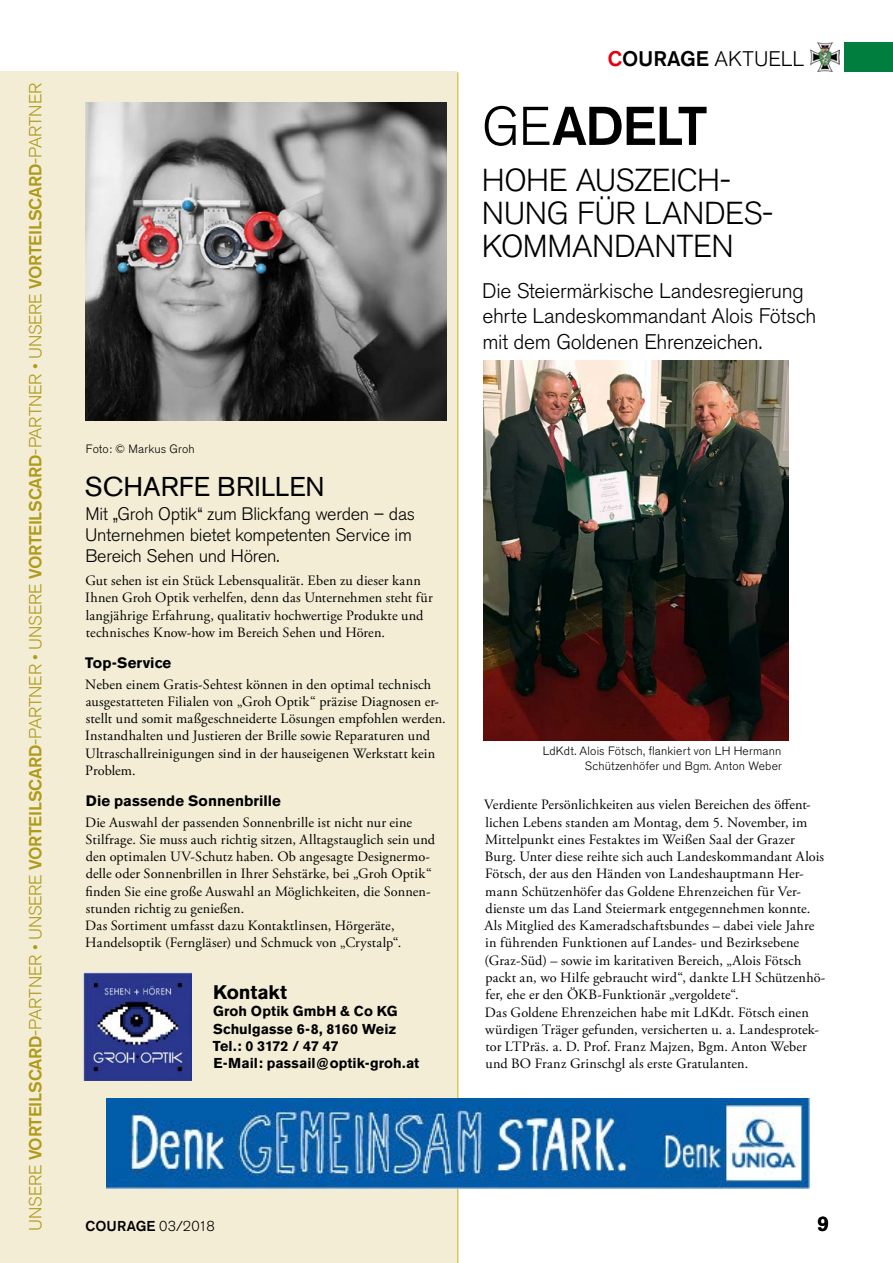
<style>
.page{position:relative;width:893px;height:1263px;background:#fff}
.page>*{position:absolute;margin:0;border:0;box-sizing:border-box;transform-origin:0 0}
.t1{font:500 54px "Akzidenz Grotesk BE";letter-spacing:-.025em;color:#000}
.t2{font:300 31.5px/33px "Akzidenz Grotesk BE";letter-spacing:-.015em;color:#000}
.t3{font:27px "Akzidenz Grotesk BE";letter-spacing:.005em;color:#000}
.t4{font:300 21px/25.5px "Akzidenz Grotesk BE";letter-spacing:-.015em;color:#000}
.t5{font:500 21px "Akzidenz Grotesk BE";color:#000}
.t6{font:700 19.5px "Akzidenz Grotesk BE";letter-spacing:-.01em;color:#000}
.t7{font:300 18px/21px "Akzidenz Grotesk BE";letter-spacing:-.015em;color:#000}
.t8{font:300 17.4px "Akzidenz Grotesk BE";letter-spacing:-.01em;color:#af9b19}
.t9{font:700 15px "Akzidenz Grotesk BE";letter-spacing:.005em;color:#000}
.t10{font:14.25px/17.2px "Adobe Garamond Pro";letter-spacing:.01em;color:#000}
.t11{font:700 14.25px/17.2px "Akzidenz Grotesk BE";letter-spacing:.005em;color:#000}
.t12{font:500 14.25px "Akzidenz Grotesk BE";letter-spacing:.01em;color:#000}
.t13{font:300 12px/15px "Akzidenz Grotesk BE";letter-spacing:.015em;color:#000;text-align:right}
.s1{font-weight:500}
.s2{font-weight:500;color:#e3000f}
.s3{font-weight:300}
</style>
<div class="page">
<div style="left:0;top:72px;width:456px;height:1191px;background:#f3edd5"></div>
<img style="left:85px;top:102px;width:361px;height:319px">
<img style="left:84px;top:973px;width:107px;height:107px">
<hr style="left:457px;top:72px;width:1px;height:1191px;background:#c3ab0a">
<img style="left:483px;top:360px;width:306px;height:380px">
<img style="left:107px;top:1098px;width:703px;height:91px">
<div style="left:845px;top:43px;width:48px;height:29px;background:#007e3e"></div>
<img style="left:810px;top:43px;width:29px;height:29px">
<p class="t8" style="left:26px;top:1231px;width:1149px;rotate:-90deg">UNSERE <span class="s1">VORTEILSCARD</span>-PARTNER • UNSERE <span class="s1">VORTEILSCARD</span>-PARTNER • UNSERE <span class="s1">VORTEILSCARD</span>-PARTNER • UNSERE <span class="s1">VORTEILSCARD</span>-PARTNER</p>
<h3 class="t4" style="left:608px;top:46px;width:198px"><span class="s2">C</span><span class="s1">OURAGE</span> AKTUELL</h3>
<p class="t13" style="left:86px;top:442px;width:110px">Foto: © Markus Groh</p>
<h3 class="t3" style="left:85px;top:470px;width:241px">SCHARFE BRILLEN</h3>
<p class="t7" style="left:85px;top:503px;width:331px">Mit „Groh Optik“ zum Blickfang werden – das<br>Unternehmen bietet kompetenten Service im<br>Bereich Sehen und Hören.</p>
<p class="t10" style="left:85px;top:572px;width:349px">Gut sehen ist ein Stück Lebensqualität. Eben zu dieser kann Ihnen Groh Optik verhelfen, denn das Unternehmen steht für langjährige Erfahrung, qualitativ hochwertige Produkte und technisches Know-how im Bereich Sehen und Hören.</p>
<p class="t9" style="left:85px;top:654px;width:88px">Top-Service</p>
<p class="t10" style="left:85px;top:676px;width:362px">Neben einem Gratis-Sehtest können in den optimal technisch ausgestatteten Filialen von „Groh Optik“ präzise Diagnosen er&shy;stellt und somit maßgeschneiderte Lösungen empfohlen werden.<br>Instandhalten und Justieren der Brille sowie Reparaturen und Ultraschallreinigungen sind in der hauseigenen Werkstatt kein Problem.</p>
<p class="t9" style="left:86px;top:792px;width:197px">Die passende Sonnenbrille</p>
<p class="t10" style="left:85px;top:814px;width:351px">Die Auswahl der passenden Sonnenbrille ist nicht nur eine Stilfrage. Sie muss auch richtig sitzen, Alltagstauglich sein und den optimalen UV-Schutz haben. Ob angesagte Designermo&shy;delle oder Sonnenbrillen in Ihrer Sehstärke, bei „Groh Optik“ finden Sie eine große Auswahl an Möglichkeiten, die Sonnen&shy;stunden richtig zu genießen.<br>Das Sortiment umfasst dazu Kontaktlinsen, Hörgeräte, Handelsoptik (Ferngläser) und Schmuck von „Crystalp“.</p>
<h3 class="t6" style="left:213px;top:981px;width:75px">Kontakt</h3>
<p class="t11" style="left:213px;top:1003px;width:208px">Groh Optik GmbH &amp; Co KG<br>Schulgasse 6-8, 8160 Weiz<br>Tel.: 0 3172 / 47 47<br>E-Mail: passail@optik-groh.at</p>
<h1 class="t1" style="left:482px;top:93px;width:227px"><span class="s3">GE</span>ADELT</h1>
<h2 class="t2" style="left:482px;top:164px;width:291px">HOHE AUSZEICH-<br>NUNG FÜR LANDES-<br>KOMMANDANTEN</h2>
<h3 class="t4" style="left:482px;top:278px;width:336px">Die Steiermärkische Landesregierung ehrte Landeskommandant Alois Fötsch mit dem Goldenen Ehrenzeichen.</h3>
<p class="t13" style="left:543px;top:743px;width:241px">LdKdt. Alois Fötsch, flankiert von LH Hermann<br>Schützenhöfer und Bgm. Anton Weber</p>
<p class="t10" style="left:484px;top:797px;width:343px">Verdiente Persönlichkeiten aus vielen Bereichen des öffent&shy;lichen Lebens standen am Montag, dem 5. November, im Mittelpunkt eines Festaktes im Weißen Saal der Grazer Burg. Unter diese reihte sich auch Landeskommandant Alois Fötsch, der aus den Händen von Landeshauptmann Her&shy;mann Schützenhöfer das Goldene Ehrenzeichen für Ver&shy;dienste um das Land Steiermark entgegennehmen konnte.<br>Als Mitglied des Kameradschaftsbundes – dabei viele Jahre in führenden Funktionen auf Landes- und Bezirksebene (Graz-Süd) – sowie im karitativen Bereich, „Alois Fötsch packt an, wo Hilfe gebraucht wird“, dankte LH Schützenhö&shy;fer, ehe er den ÖKB-Funktionär „vergoldete“.<br>Das Goldene Ehrenzeichen habe mit LdKdt. Fötsch einen würdigen Träger gefunden, versicherten u. a. Landesprotek&shy;tor LTPräs. a. D. Prof. Franz Majzen, Bgm. Anton Weber und BO Franz Grinschgl als erste Gratulanten.</p>
<p class="t12" style="left:85px;top:1217px;width:131px">COURAGE <span class="s3">03/2018</span></p>
<h3 class="t5" style="left:817px;top:1211px;width:13px">9</h3>
</div>
